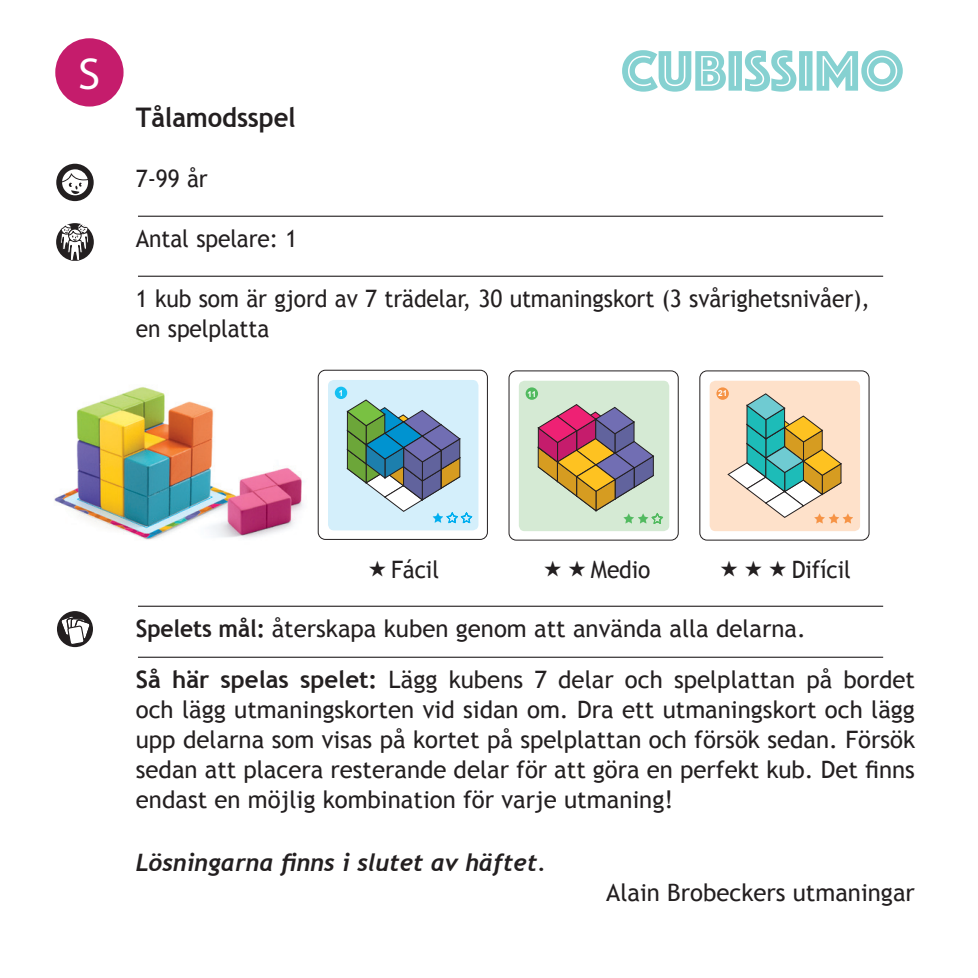
<style>
.page{position:relative;width:978px;height:978px;background:#fff}
.page>*{position:absolute;margin:0;border:0;box-sizing:border-box;transform-origin:0 0}
.t1{font:59.1px "Phosphate Inline";color:#86d1d1}
.t2{font:45px "Myriad Pro";color:#fff}
.t3{font:700 27px "Trebuchet MS";letter-spacing:-.005em;color:#231f20;scale:.95 1}
.t4{font:24px/30px "Trebuchet MS";color:#231f20}
.t5{font:24px/30px "Trebuchet MS";color:#231f20;scale:.95 1}
.t6{font:italic 700 24px "Trebuchet";color:#231f20}
.t7{font:700 8.4px "Arial";color:#fff}
.t8{font:700 8.1px "Arial";color:#fff}
.s1{font-weight:700}
</style>
<div class="page">
<div style="left:55px;top:38px;width:69px;height:69px;background:#c51c6c;border-radius:50%"></div>
<hr style="left:138px;top:216px;width:745px;height:1px;background:#231f20">
<hr style="left:138px;top:276px;width:745px;height:1px;background:#231f20">
<hr style="left:138px;top:606px;width:745px;height:1px;background:#231f20">
<hr style="left:138px;top:657px;width:745px;height:1px;background:#231f20">
<div style="left:328px;top:380px;width:150px;height:150px;background:#d4effb;border-radius:6px"></div>
<div style="left:318px;top:370px;width:170px;height:170px;border:1px solid #231f20;border-radius:7px"></div>
<div style="left:335px;top:387px;width:12px;height:12px;background:#15c0f2;border-radius:50%"></div>
<svg style="left:347px;top:400px;width:126px;height:124px"></svg>
<div style="left:519px;top:381px;width:150px;height:150px;background:#d5ead4;border-radius:6px"></div>
<svg style="left:538px;top:404px;width:125px;height:120px"></svg>
<div style="left:509px;top:370px;width:170px;height:171px;border:1px solid #231f20;border-radius:7px"></div>
<div style="left:526px;top:387px;width:12px;height:13px;background:#51ba5f;border-radius:50%"></div>
<div style="left:710px;top:381px;width:150px;height:150px;background:#fee1ca;border-radius:6px"></div>
<div style="left:699px;top:370px;width:170px;height:171px;border:1px solid #231f20;border-radius:7px"></div>
<div style="left:716px;top:387px;width:13px;height:13px;background:#f69345;border-radius:50%"></div>
<svg style="left:728px;top:394px;width:125px;height:129px"></svg>
<img style="left:54px;top:387px;width:250px;height:153px">
<div style="left:56px;top:223px;width:38px;height:38px;background:#231f20;border-radius:50%"></div>
<svg style="left:60px;top:223px;width:29px;height:38px"></svg>
<svg style="left:56px;top:164px;width:38px;height:37px"></svg>
<div style="left:57px;top:611px;width:36px;height:36px;background:#231f20;border-radius:50%"></div>
<svg style="left:59px;top:614px;width:32px;height:32px"></svg>
<h2 class="t2" style="left:78px;top:50px;width:24px">S</h2>
<h1 class="t1" style="left:621px;top:29px;width:285px">CUBISSIMO</h1>
<p class="t3" style="left:136px;top:100px;width:170px">Tålamodsspel</p>
<p class="t5" style="left:136px;top:164px;width:77px">7-99 år</p>
<p class="t5" style="left:136px;top:224px;width:172px">Antal spelare: 1</p>
<p class="t5" style="left:136px;top:284px;width:774px">1 kub som är gjord av 7 trädelar, 30 utmaningskort (3 svårighetsnivåer), en spelplatta</p>
<p class="t7" style="left:339px;top:387px;width:6px">1</p>
<p class="t8" style="left:528px;top:388px;width:10px">11</p>
<p class="t8" style="left:718px;top:388px;width:11px">21</p>
<p class="t5" style="left:391px;top:555px;width:52px">Fácil</p>
<p class="t5" style="left:591px;top:555px;width:64px">Medio</p>
<p class="t5" style="left:792px;top:555px;width:64px">Difícil</p>
<p class="t4" style="left:136px;top:603px;width:781px;line-height:51px"><span class="s1">Spelets mål:</span> återskapa kuben genom att använda alla delarna.<br><span class="s1">Så här spelas spelet:</span> Lägg kubens 7 delar och spelplattan på bordet</p>
<p class="t4" style="left:136px;top:695px;width:781px;text-align:justify">och lägg utmaningskorten vid sidan om. Dra ett utmaningskort och lägg upp delarna som visas på kortet på spelplattan och försök sedan. Försök sedan att placera resterande delar för att göra en perfekt kub. Det finns endast en möjlig kombination för varje utmaning!</p>
<p class="t6" style="left:136px;top:848px;width:412px">Lösningarna finns i slutet av häftet.</p>
<p class="t4" style="left:606px;top:878px;width:310px">Alain Brobeckers utmaningar</p>
</div>
